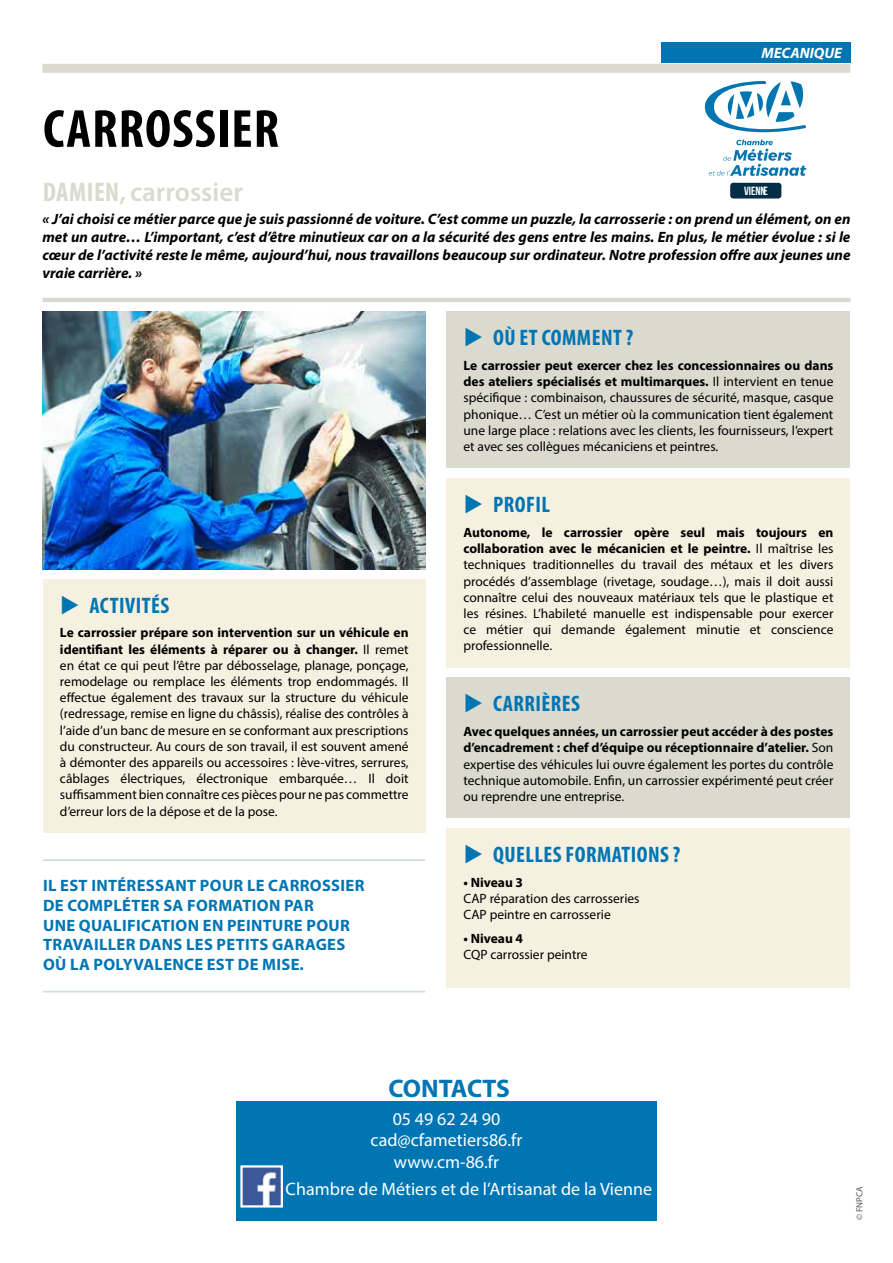
<style>
.page{position:relative;width:893px;height:1263px;background:#fff}
.page>*{position:absolute;margin:0;border:0;box-sizing:border-box;transform-origin:0 0}
.t1{font:700 condensed 54px "Myriad Pro";letter-spacing:.02em;color:#000}
.t2{font:600 27px "Myriad Pro";color:#dbdacf}
.t3{font:700 25.5px "Myriad Pro";letter-spacing:-.01em;color:#0075b3}
.t4{font:700 condensed 22.5px "Myriad Pro";letter-spacing:.02em;color:#0075b3}
.t5{font:18px/21.6px "Myriad Pro";color:#fff;text-align:center}
.t6{font:700 16.5px/19.8px "Myriad Pro";letter-spacing:.02em;color:#0075b3}
.t7{font:italic 700 15px/18px "Myriad Pro";color:#000;text-align:justify}
.t8{font:italic 700 15px "Myriad Pro";color:#fff}
.t9{font:13.5px/16.2px "Myriad Pro";color:#000;text-align:justify}
.t10{font:700 13.5px "Myriad Pro";color:#000}
.t11{font:700 11.85px "Bebas Neue";color:#fff}
.t12{font:9px "Myriad Pro";color:#575756}
.s1{font-weight:700;font-stretch:condensed}
.s2{font-weight:700}
</style>
<div class="page">
<div style="left:661px;top:43px;width:189px;height:20px;background:#0075b3"></div>
<div style="left:446px;top:311px;width:404px;height:157px;background:#dbdacf"></div>
<div style="left:446px;top:677px;width:404px;height:141px;background:#dbdacf"></div>
<img style="left:43px;top:311px;width:382px;height:258px">
<div style="left:446px;top:478px;width:404px;height:189px;background:#f5f0e0"></div>
<div style="left:43px;top:579px;width:383px;height:254px;background:#f5f0e0"></div>
<div style="left:446px;top:828px;width:404px;height:160px;background:#f5f0e0"></div>
<hr style="left:43px;top:859px;width:382px;height:2px;background:#cbe0d5">
<hr style="left:43px;top:991px;width:382px;height:1px;background:#cbe0d5">
<div style="left:43px;top:64px;width:807px;height:9px;background:#dbdacf"></div>
<hr style="left:43px;top:298px;width:807px;height:4px;background:#dbdacf">
<div style="left:236px;top:1101px;width:421px;height:119px;background:#0075b3"></div>
<img style="left:243px;top:1168px;width:37px;height:36px">
<div style="left:240px;top:1165px;width:43px;height:42px;border:2px solid #fff"></div>
<svg style="left:730px;top:183px;width:51px;height:15px"></svg>
<svg style="left:709px;top:140px;width:97px;height:36px"></svg>
<svg style="left:705px;top:81px;width:101px;height:51px"></svg>
<h1 class="t1" style="left:43px;top:95px;width:237px">CARROSSIER</h1>
<h2 class="t2" style="left:43px;top:175px;width:202px"><span class="s1">DAMIEN,</span> carrossier</h2>
<p class="t8" style="left:761px;top:43px;width:82px">MECANIQUE</p>
<p class="t11" style="left:744px;top:184px;width:25px">VIENNE</p>
<p class="t7" style="left:43px;top:209px;width:809px">« J’ai choisi ce métier parce que je suis passionné de voiture. C’est comme un puzzle, la carrosserie : on prend un élément, on en met un autre… L’important, c’est d’être minutieux car on a la sécurité des gens entre les mains. En plus, le métier évolue : si le cœur de l’activité reste le même, aujourd’hui, nous travaillons beaucoup sur ordinateur. Notre profession offre aux jeunes une vraie carrière. »</p>
<h3 class="t4" style="left:90px;top:591px;width:81px">ACTIVITÉS</h3>
<p class="t9" style="left:60px;top:625px;width:350px"><span class="s2">Le carrossier prépare son intervention sur un véhicule en identifiant les éléments à réparer ou à changer.</span> Il remet en état ce qui peut l’être par débosselage, planage, ponçage, remodelage ou remplace les éléments trop endommagés. Il effectue également des travaux sur la structure du véhicule (redressage, remise en ligne du châssis), réalise des contrôles à l’aide d’un banc de mesure en se conformant aux prescriptions du constructeur. Au cours de son travail, il est souvent amené à démonter des appareils ou accessoires : lève-vitres, serrures, câblages électriques, électronique embarquée… Il doit suffisamment bien connaître ces pièces pour ne pas commettre d’erreur lors de la dépose et de la pose.</p>
<p class="t6" style="left:43px;top:875px;width:323px">IL EST INTÉRESSANT POUR LE CARROSSIER DE COMPLÉTER SA FORMATION PAR<br>UNE QUALIFICATION EN PEINTURE POUR TRAVAILLER DANS LES PETITS GARAGES OÙ LA POLYVALENCE EST DE MISE.</p>
<h3 class="t4" style="left:493px;top:324px;width:142px">OÙ ET COMMENT ?</h3>
<p class="t9" style="left:463px;top:357px;width:371px"><span class="s2">Le carrossier peut exercer chez les concessionnaires ou dans des ateliers spécialisés et multimarques.</span> Il intervient en tenue spécifique : combinaison, chaussures de sécurité, masque, casque phonique… C’est un métier où la communication tient également une large place : relations avec les clients, les fournisseurs, l’expert et avec ses collègues mécaniciens et peintres.</p>
<h3 class="t4" style="left:493px;top:491px;width:58px">PROFIL</h3>
<p class="t9" style="left:463px;top:524px;width:371px"><span class="s2">Autonome, le carrossier opère seul mais toujours en collaboration avec le mécanicien et le peintre.</span> Il maîtrise les techniques traditionnelles du travail des métaux et les divers procédés d’assemblage (rivetage, soudage…), mais il doit aussi connaître celui des nouveaux matériaux tels que le plastique et les résines. L’habileté manuelle est indispensable pour exercer ce métier qui demande également minutie et conscience professionnelle.</p>
<h3 class="t4" style="left:493px;top:690px;width:89px">CARRIÈRES</h3>
<p class="t9" style="left:463px;top:723px;width:371px"><span class="s2">Avec quelques années, un carrossier peut accéder à des postes d’encadrement : chef d’équipe ou réceptionnaire d’atelier.</span> Son expertise des véhicules lui ouvre également les portes du contrôle technique automobile. Enfin, un carrossier expérimenté peut créer ou reprendre une entreprise.</p>
<h3 class="t4" style="left:493px;top:840px;width:189px">QUELLES FORMATIONS ?</h3>
<p class="t10" style="left:463px;top:873px;width:61px">• Niveau 3</p>
<p class="t9" style="left:463px;top:890px;width:178px">CAP réparation des carrosseries<br>CAP peintre en carrosserie</p>
<p class="t10" style="left:463px;top:930px;width:61px">• Niveau 4</p>
<p class="t9" style="left:463px;top:946px;width:126px">CQP carrossier peintre</p>
<h3 class="t3" style="left:388px;top:1072px;width:123px">CONTACTS</h3>
<h3 class="t5" style="left:371px;top:1107px;width:153px">05 49 62 24 90 cad@cfametiers86.fr www.cm-86.fr</h3>
<h3 class="t5" style="left:286px;top:1178px;width:368px">Chambre de Métiers et de l’Artisanat de la Vienne</h3>
<p class="t12" style="left:854px;top:1220px;width:35px;rotate:-90deg">© FNPCA</p>
</div>
